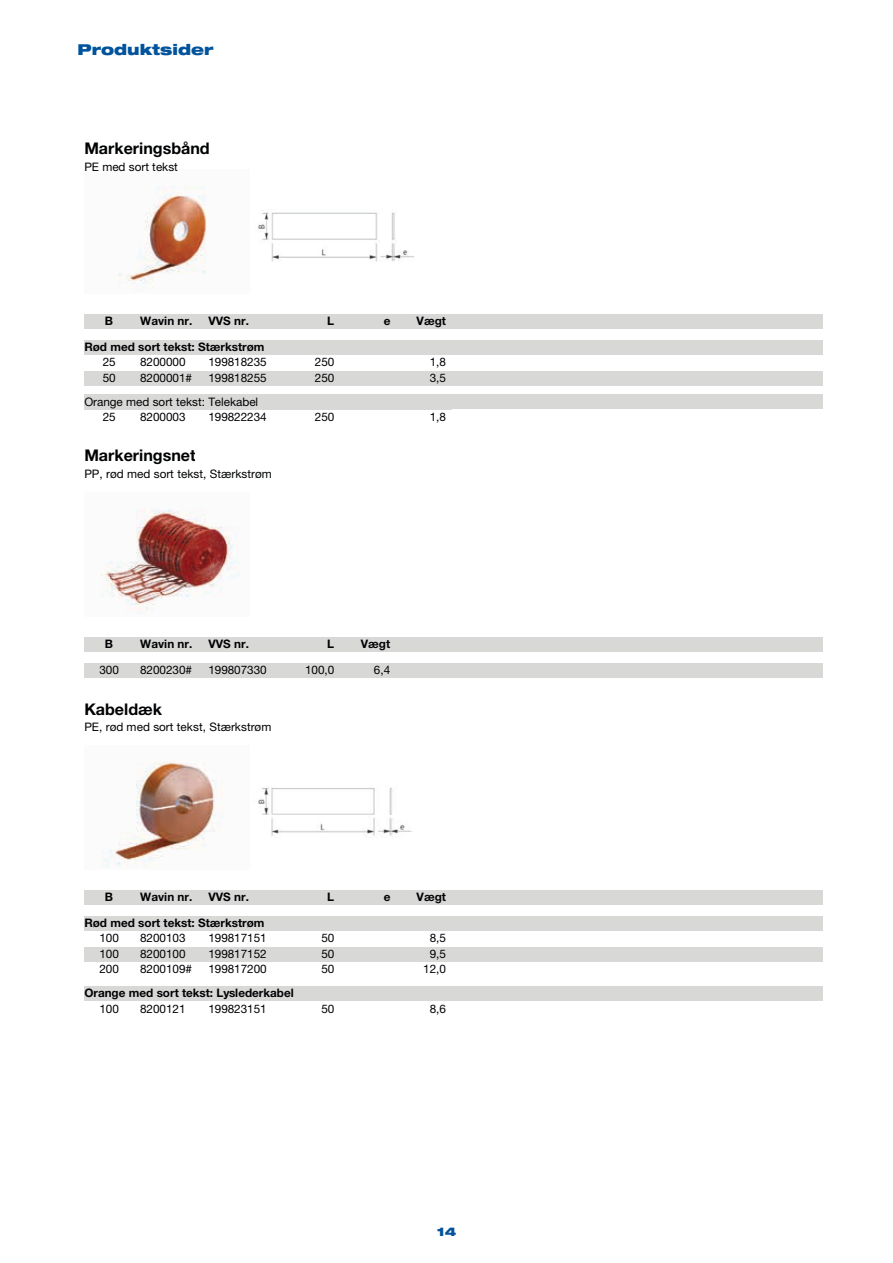
<style>
.page{position:relative;width:893px;height:1263px;background:#fff}
.page>*{position:absolute;margin:0;border:0;box-sizing:border-box;transform-origin:0 0}
.t1{font:700 16.05px "Helvetica Neue";color:#010203}
.t2{font:900 expanded 15px "Helvetica Neue";color:#00539c}
.t3{font:900 expanded 12px "Helvetica Neue";color:#00539c}
.t4{font:11.7px/15px "Helvetica Neue";letter-spacing:-.005em;color:#010203}
.t5{font:700 11.7px "Helvetica Neue";color:#010203}
</style>
<div class="page">
<img style="left:118px;top:186px;width:89px;height:105px">
<img style="left:258px;top:212px;width:157px;height:50px">
<div style="left:84px;top:314px;width:739px;height:14px;background:#d8d8d7"></div>
<div style="left:84px;top:314px;width:368px;height:15px;background:#d8d8d7"></div>
<div style="left:84px;top:340px;width:739px;height:14px;background:#d8d8d7"></div>
<div style="left:84px;top:340px;width:368px;height:15px;background:#d8d8d7"></div>
<div style="left:84px;top:371px;width:739px;height:14px;background:#d8d8d7"></div>
<div style="left:84px;top:371px;width:368px;height:15px;background:#d8d8d7"></div>
<div style="left:84px;top:395px;width:739px;height:14px;background:#d8d8d7"></div>
<img style="left:101px;top:509px;width:139px;height:105px">
<div style="left:84px;top:637px;width:739px;height:15px;background:#d8d8d7"></div>
<div style="left:84px;top:663px;width:739px;height:14px;background:#d8d8d7"></div>
<div style="left:84px;top:663px;width:368px;height:15px;background:#d8d8d7"></div>
<img style="left:102px;top:762px;width:121px;height:105px">
<img style="left:258px;top:787px;width:154px;height:49px">
<div style="left:84px;top:890px;width:739px;height:15px;background:#d8d8d7"></div>
<div style="left:84px;top:916px;width:739px;height:14px;background:#d8d8d7"></div>
<div style="left:84px;top:916px;width:368px;height:15px;background:#d8d8d7"></div>
<div style="left:84px;top:947px;width:739px;height:14px;background:#d8d8d7"></div>
<div style="left:84px;top:947px;width:368px;height:15px;background:#d8d8d7"></div>
<div style="left:84px;top:986px;width:739px;height:15px;background:#d8d8d7"></div>
<p class="t2" style="left:78px;top:40px;width:138px">Produktsider</p>
<h1 class="t1" style="left:84px;top:138px;width:127px">Markeringsbånd</h1>
<p class="t4" style="left:84px;top:159px;width:95px">PE med sort tekst</p>
<p class="t5" style="left:105px;top:314px;width:10px">B</p>
<p class="t5" style="left:140px;top:314px;width:54px">Wavin nr.</p>
<p class="t5" style="left:208px;top:314px;width:42px">VVS nr.</p>
<p class="t5" style="left:327px;top:314px;width:8px">L</p>
<p class="t5" style="left:384px;top:314px;width:8px">e</p>
<p class="t5" style="left:417px;top:314px;width:31px">V ægt</p>
<p class="t5" style="left:84px;top:339px;width:182px">Rød m ed s ort tekst: St ærkstrøm</p>
<p class="t4" style="left:103px;top:354px;width:14px">25</p>
<p class="t4" style="left:140px;top:354px;width:47px">8200000</p>
<p class="t4" style="left:208px;top:354px;width:60px">199818235</p>
<p class="t4" style="left:315px;top:354px;width:21px">250</p>
<p class="t4" style="left:430px;top:354px;width:18px">1,8</p>
<p class="t4" style="left:103px;top:370px;width:14px">50</p>
<p class="t4" style="left:140px;top:370px;width:53px">8200001#</p>
<p class="t4" style="left:208px;top:370px;width:60px">199818255</p>
<p class="t4" style="left:315px;top:370px;width:21px">250</p>
<p class="t4" style="left:430px;top:370px;width:18px">3,5</p>
<p class="t4" style="left:103px;top:394px;width:157px;text-indent:-18px">Orange med sort tekst: Telekabel<br>25</p>
<p class="t4" style="left:140px;top:409px;width:47px">8200003</p>
<p class="t4" style="left:208px;top:409px;width:60px">199822234</p>
<p class="t4" style="left:315px;top:409px;width:21px">250</p>
<p class="t4" style="left:430px;top:409px;width:18px">1,8</p>
<h1 class="t1" style="left:84px;top:446px;width:113px">Markeringsnet</h1>
<p class="t4" style="left:84px;top:466px;width:189px">PP, rød med sort tekst, Stærkstrøm</p>
<p class="t5" style="left:105px;top:637px;width:10px">B</p>
<p class="t5" style="left:140px;top:637px;width:54px">Wavin nr.</p>
<p class="t5" style="left:208px;top:637px;width:42px">VVS nr.</p>
<p class="t5" style="left:327px;top:637px;width:8px">L</p>
<p class="t5" style="left:361px;top:637px;width:31px">V ægt</p>
<p class="t4" style="left:99px;top:662px;width:21px">300</p>
<p class="t4" style="left:140px;top:662px;width:53px">8200230#</p>
<p class="t4" style="left:208px;top:662px;width:60px">199807330</p>
<p class="t4" style="left:305px;top:662px;width:31px">100,0</p>
<p class="t4" style="left:374px;top:662px;width:18px">6,4</p>
<h1 class="t1" style="left:84px;top:699px;width:79px">Kabeldæk</h1>
<p class="t4" style="left:84px;top:719px;width:189px">PE, rød med sort tekst, Stærkstrøm</p>
<p class="t5" style="left:105px;top:890px;width:10px">B</p>
<p class="t5" style="left:140px;top:890px;width:54px">Wavin nr.</p>
<p class="t5" style="left:208px;top:890px;width:42px">VVS nr.</p>
<p class="t5" style="left:327px;top:890px;width:8px">L</p>
<p class="t5" style="left:384px;top:890px;width:8px">e</p>
<p class="t5" style="left:417px;top:890px;width:31px">V ægt</p>
<p class="t5" style="left:84px;top:916px;width:182px">Rød m ed s ort tekst: St ærkstrøm</p>
<p class="t4" style="left:99px;top:930px;width:21px">100</p>
<p class="t4" style="left:140px;top:930px;width:47px">8200103</p>
<p class="t4" style="left:208px;top:930px;width:60px">199817151</p>
<p class="t4" style="left:321px;top:930px;width:14px">50</p>
<p class="t4" style="left:430px;top:930px;width:18px">8,5</p>
<p class="t4" style="left:99px;top:946px;width:21px">100</p>
<p class="t4" style="left:140px;top:946px;width:47px">8200100</p>
<p class="t4" style="left:208px;top:946px;width:60px">199817152</p>
<p class="t4" style="left:321px;top:946px;width:14px">50</p>
<p class="t4" style="left:430px;top:946px;width:18px">9,5</p>
<p class="t4" style="left:99px;top:961px;width:21px">200</p>
<p class="t4" style="left:140px;top:961px;width:53px">8200109#</p>
<p class="t4" style="left:208px;top:961px;width:60px">199817200</p>
<p class="t4" style="left:321px;top:961px;width:14px">50</p>
<p class="t4" style="left:423px;top:961px;width:24px">12,0</p>
<p class="t5" style="left:84px;top:986px;width:211px">Orange med sort tekst : Lys lederkabel</p>
<p class="t4" style="left:99px;top:1001px;width:21px">100</p>
<p class="t4" style="left:140px;top:1001px;width:47px">8200121</p>
<p class="t4" style="left:208px;top:1001px;width:60px">199823151</p>
<p class="t4" style="left:321px;top:1001px;width:14px">50</p>
<p class="t4" style="left:430px;top:1001px;width:18px">8,6</p>
<p class="t3" style="left:437px;top:1224px;width:21px">14</p>
</div>
